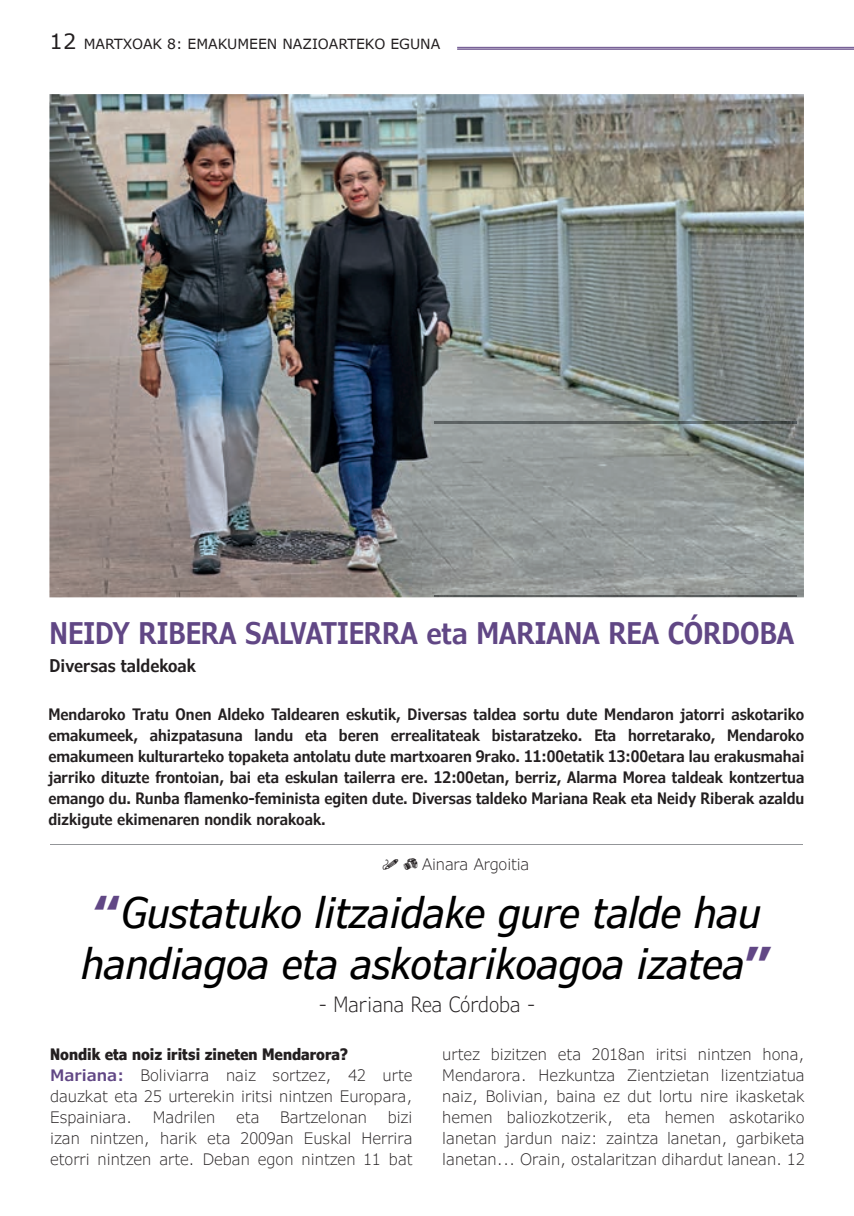
<style>
.page{position:relative;width:854px;height:1216px;background:#fff}
.page>*{position:absolute;margin:0;border:0;box-sizing:border-box;transform-origin:0 0}
.t1{font:italic condensed 42px/50.4px "Verdana Pro";color:#000}
.t2{font:600 condensed 29.75px "Verdana Pro";color:#614785}
.t3{font:300 condensed 21px "Verdana Pro";color:#231f20}
.t4{font:600 condensed 17.5px "Verdana Pro";color:#231f20}
.t5{font:300 15.75px/21px "Verdana Pro";color:#231f20;text-align:justify}
.t6{font:600 condensed 15.75px/21px "Verdana Pro";color:#231f20;text-align:justify}
.t7{font:14px "Verdana Pro";color:#231f20}
.s1{font-size:21px}
.s2{font-family:"Kamera Dings";font-weight:400}
.s3{font-weight:900;font-style:normal;font-stretch:normal;color:#614785}
.s4{font-weight:700;font-stretch:condensed}
.s5{font-weight:600;color:#614785}
</style>
<div class="page">
<img style="left:49px;top:94px;width:754px;height:503px">
<img style="left:434px;top:422px;width:361px;height:1px">
<img style="left:434px;top:595px;width:361px;height:2px">
<hr style="left:51px;top:843px;width:751px;height:1px;background:#939598">
<hr style="left:457px;top:47px;width:396px;height:1px;background:#614785">
<hr style="left:457px;top:48px;width:396px;height:2px;background:#614785">
<p class="t7" style="left:50px;top:35px;width:392px"><span class="s1">12</span> MARTXOAK 8: EMAKUMEEN NAZIOARTEKO EGUNA</p>
<h2 class="t2" style="left:50px;top:613px;width:745px">NEIDY RIBERA SALVATIERRA eta MARIANA REA CÓRDOBA</h2>
<p class="t4" style="left:50px;top:653px;width:148px">Diversas taldekoak</p>
<p class="t6" style="left:48px;top:703px;width:757px">Mendaroko Tratu Onen Aldeko Taldearen eskutik, Diversas taldea sortu dute Mendaron jatorri askotariko emakumeek, ahizpatasuna landu eta beren errealitateak bistaratzeko. Eta horretarako, Mendaroko emakumeen kulturarteko topaketa antolatu dute martxoaren 9rako. 11:00etatik 13:00etara lau erakusmahai jarriko dituzte frontoian, bai eta eskulan tailerra ere. 12:00etan, berriz, Alarma Morea taldeak kontzertua emango du. Runba flamenko-feminista egiten dute. Diversas taldeko Mariana Reak eta Neidy Riberak azaldu dizkigute ekimenaren nondik norakoak.</p>
<p class="t5" style="left:402px;top:853px;width:128px"><span class="s2">l</span> Ainara Argoitia</p>
<h1 class="t1" style="left:81px;top:888px;width:692px"><span class="s3">“</span>Gustatuko litzaidake gure talde hau handiagoa eta askotarikoagoa izatea<span class="s3">”</span></h1>
<h3 class="t3" style="left:319px;top:991px;width:218px">- Mariana Rea Córdoba -</h3>
<p class="t5" style="left:50px;top:1043px;width:364px;text-align:left"><span class="s4">Nondik eta noiz iritsi zineten Mendarora?<br></span><span class="s5">Mariana:</span> Boliviarra naiz sortzez, 42 urte dauzkat eta 25 urterekin iritsi nintzen Europara, Espainiara.</p>
<p class="t5" style="left:442px;top:1043px;width:364px">urtez bizitzen eta 2018an iritsi nintzen hona, Mendarora. Hezkuntza Zientzietan lizentziatua naiz, Bolivian, baina ez dut lortu nire ikasketak hemen baliozkotzerik, eta hemen askotariko lanetan jardun naiz: zaintza lanetan, garbiketa lanetan... Orain, ostalaritzan dihardut lanean. 12</p>
<p class="t5" style="left:50px;top:1106px;width:364px;text-indent:337px">bizi izan nintzen, harik eta 2009an Euskal Herrira etorri nintzen arte. Deban egon nintzen 11 bat</p>
<p class="t5" style="left:153px;top:1106px;width:64px">Madrilen</p>
<p class="t5" style="left:236px;top:1106px;width:25px">eta</p>
<p class="t5" style="left:280px;top:1106px;width:88px">Bartzelonan</p>
</div>
